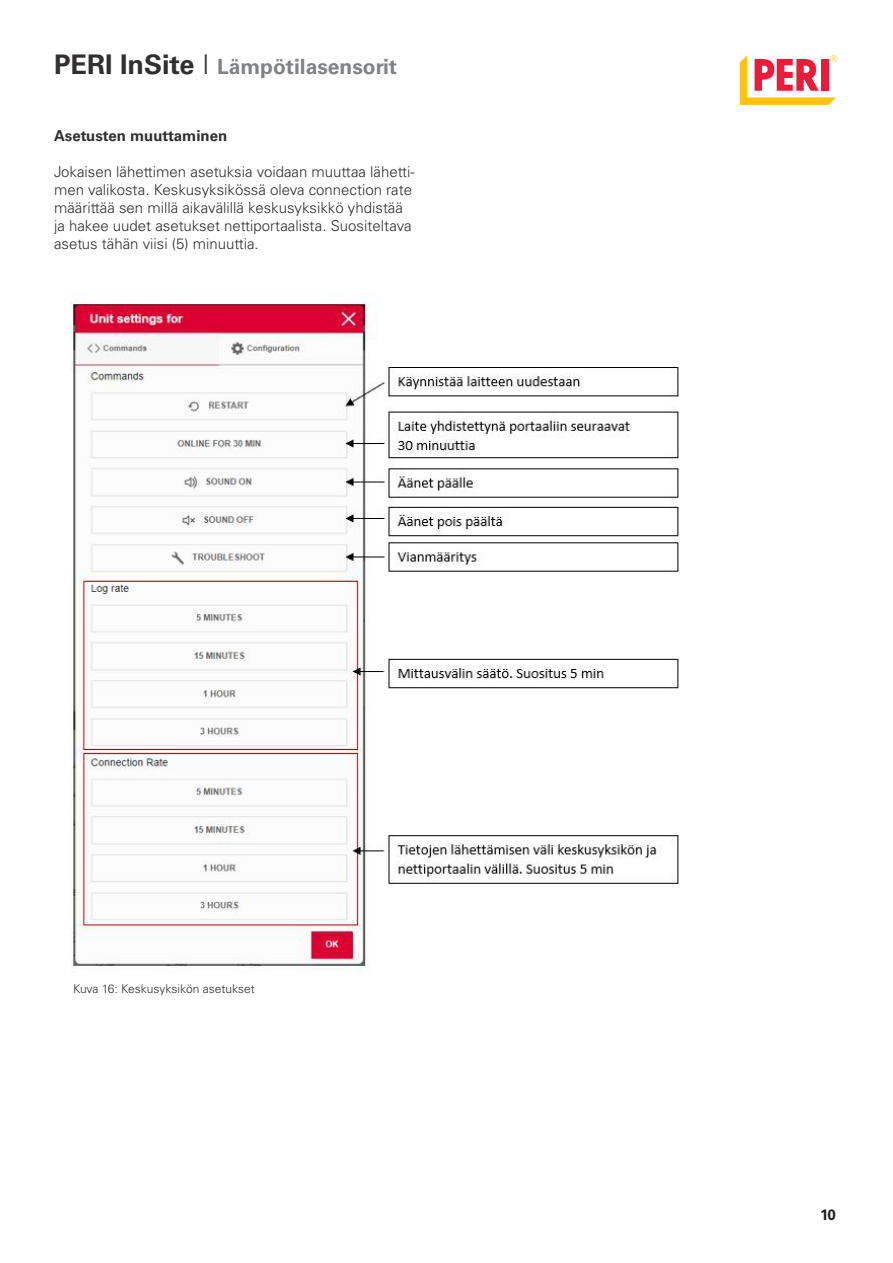
<style>
.page{position:relative;width:893px;height:1263px;background:#fff}
.page>*{position:absolute;margin:0;border:0;box-sizing:border-box;transform-origin:0 0}
.t1{font:700 21px "Univers LT Pro";color:#808285}
.t2{font:300 15px/18px "Univers LT Pro";color:#312f30}
.t3{font:700 15px "Univers LT Pro";color:#312f30}
.t4{font:700 15px "Univers LT Pro";color:#231f20}
.t5{font:300 12px "Univers LT Pro";color:#312f30}
.s1{font-size:27px;color:#312f30}
.s2{font-weight:300;font-size:27px;color:#312f30}
</style>
<div class="page">
<svg style="left:740px;top:55px;width:97px;height:50px"></svg>
<img style="left:70px;top:300px;width:609px;height:672px">
<p class="t1" style="left:54px;top:54px;width:345px"><span class="s1">PERI InSite</span> <span class="s2">I</span> Lämpötilasensorit</p>
<p class="t3" style="left:54px;top:126px;width:175px">Asetusten muuttaminen</p>
<p class="t2" style="left:54px;top:162px;width:362px">Jokaisen lähettimen asetuksia voidaan muuttaa lähetti&shy;men valikosta. Keskusyksikössä oleva connection rate määrittää sen millä aikavälillä keskusyksikkö yhdistää ja hakee uudet asetukset nettiportaalista. Suositeltava asetus tähän viisi (5) minuuttia.</p>
<p class="t5" style="left:73px;top:982px;width:183px">Kuva 16: Keskusyksikön asetukset</p>
<p class="t4" style="left:820px;top:1206px;width:17px">10</p>
</div>
